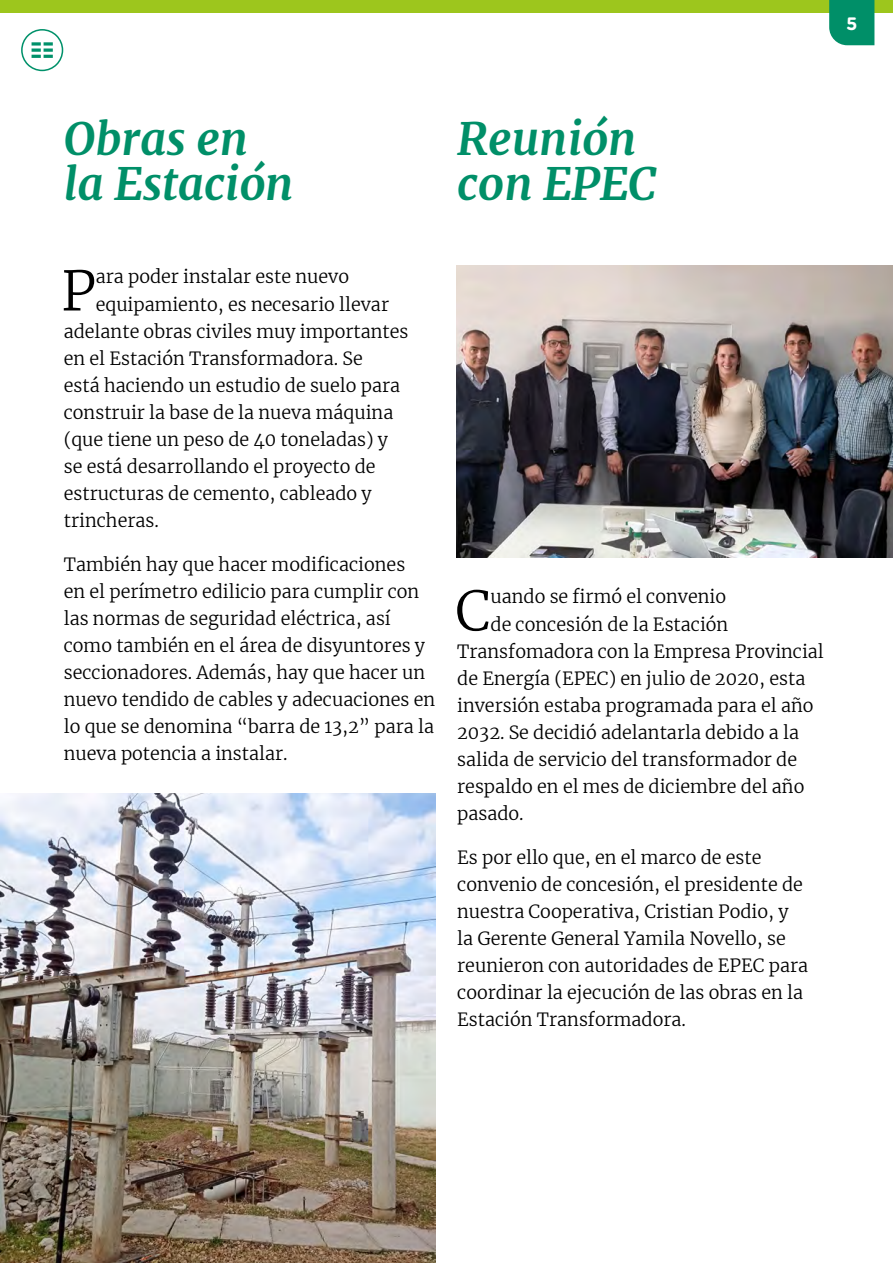
<style>
.page{position:relative;width:893px;height:1263px;background:#fff}
.page>*{position:absolute;margin:0;border:0;box-sizing:border-box;transform-origin:0 0}
.t1{font:300 54.3px "Merriweather";color:#000}
.t2{font:italic 700 45px/45px "Merriweather";color:#008f68}
.t3{font:300 18px/27px "Merriweather";color:#000}
.t4{font:700 18px "Gotham Rounded";color:#fff}
</style>
<div class="page">
<div style="left:0;top:0;width:893px;height:13px;background:#9dc61d"></div>
<div style="left:829px;top:0;width:45px;height:45px;background:#008f68"></div>
<img style="left:457px;top:266px;width:436px;height:291px">
<img style="left:0;top:793px;width:436px;height:470px">
<svg style="left:21px;top:29px;width:42px;height:42px"></svg>
<p class="t4" style="left:846px;top:10px;width:13px">5</p>
<h2 class="t2" style="left:64px;top:115px;width:231px">Obras en la Estación</h2>
<h2 class="t2" style="left:457px;top:115px;width:200px">Reunión con EPEC</h2>
<h1 class="t1" style="left:61px;top:253px;width:36px">P</h1>
<p class="t3" style="left:96px;top:263px;width:255px">ara poder instalar este nuevo</p>
<p class="t3" style="left:96px;top:290px;width:295px">equipamiento, es necesario llevar</p>
<p class="t3" style="left:64px;top:317px;width:346px">adelante obras civiles muy importantes</p>
<p class="t3" style="left:64px;top:344px;width:300px">en el Estación Transformadora. Se</p>
<p class="t3" style="left:64px;top:371px;width:338px">está haciendo un estudio de suelo para</p>
<p class="t3" style="left:64px;top:398px;width:331px">construir la base de la nueva máquina</p>
<p class="t3" style="left:64px;top:425px;width:326px">(que tiene un peso de 40 toneladas) y</p>
<p class="t3" style="left:64px;top:452px;width:313px">se está desarrollando el proyecto de</p>
<p class="t3" style="left:64px;top:479px;width:309px">estructuras de cemento, cableado y</p>
<p class="t3" style="left:64px;top:506px;width:97px">trincheras.</p>
<p class="t3" style="left:64px;top:550px;width:373px">También hay que hacer modificaciones<br>en el perímetro edilicio para cumplir con las normas de seguridad eléctrica, así como también en el área de disyuntores y seccionadores. Además, hay que hacer un nuevo tendido de cables y adecuaciones en lo que se denomina “barra de 13,2” para la nueva potencia a instalar.</p>
<h1 class="t1" style="left:455px;top:573px;width:37px">C</h1>
<p class="t3" style="left:490px;top:583px;width:237px">uando se firmó el convenio</p>
<p class="t3" style="left:490px;top:610px;width:239px">de concesión de la Estación</p>
<p class="t3" style="left:457px;top:637px;width:368px">Transfomadora con la Empresa Provincial</p>
<p class="t3" style="left:457px;top:664px;width:350px">de Energía (EPEC) en julio de 2020, esta</p>
<p class="t3" style="left:457px;top:691px;width:358px">inversión estaba programada para el año</p>
<p class="t3" style="left:457px;top:718px;width:343px">2032. Se decidió adelantarla debido a la</p>
<p class="t3" style="left:457px;top:745px;width:341px">salida de servicio del transformador de</p>
<p class="t3" style="left:457px;top:772px;width:349px">respaldo en el mes de diciembre del año</p>
<p class="t3" style="left:457px;top:799px;width:68px">pasado.</p>
<p class="t3" style="left:457px;top:843px;width:352px">Es por ello que, en el marco de este convenio de concesión, el presidente de nuestra Cooperativa, Cristian Podio, y la Gerente General Yamila Novello, se reunieron con autoridades de EPEC para coordinar la ejecución de las obras en la Estación Transformadora.</p>
</div>
